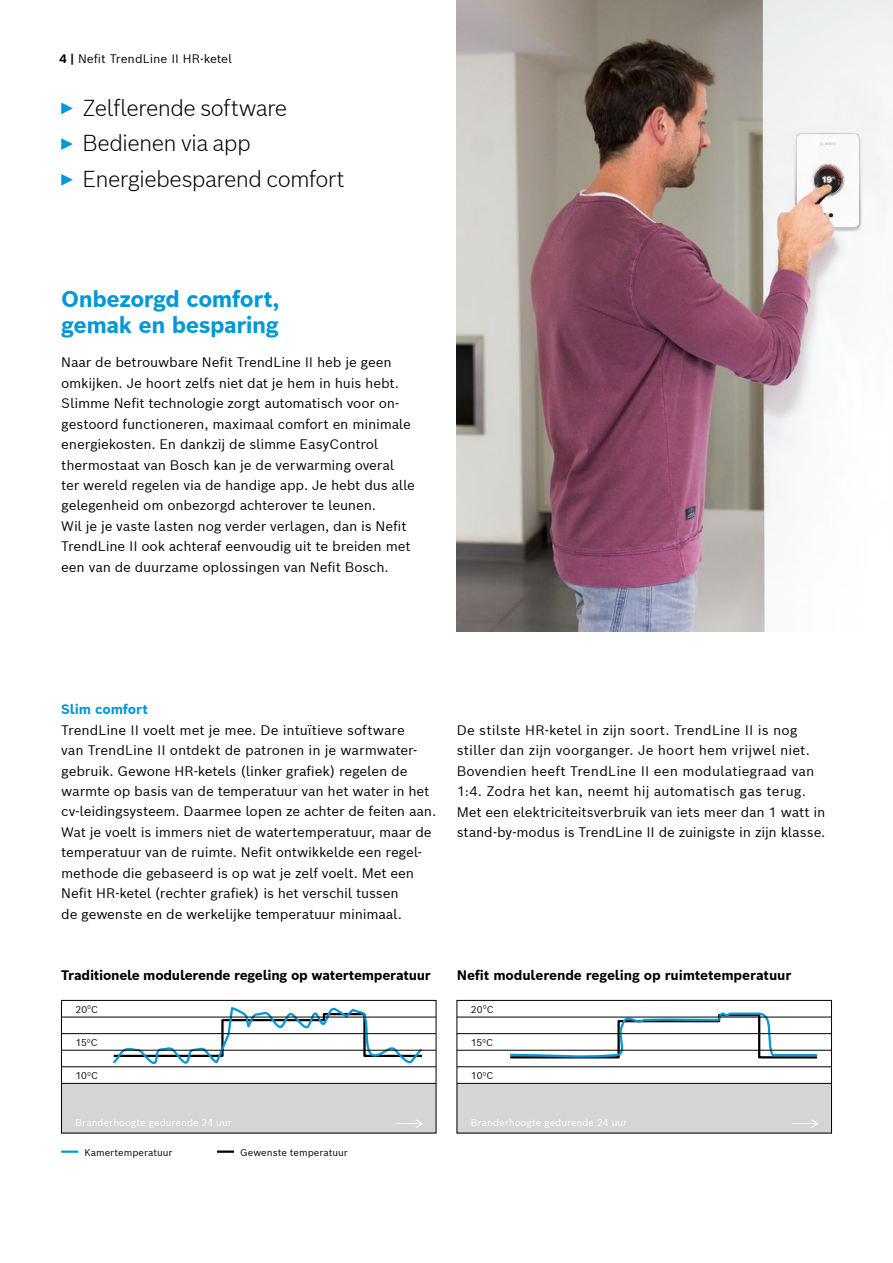
<style>
.page{position:relative;width:893px;height:1263px;background:#fff}
.page>*{position:absolute;margin:0;border:0;box-sizing:border-box;transform-origin:0 0}
.t1{font:300 22.5px/35.7px "Bosch Sans";letter-spacing:-.03em;color:#000}
.t2{font:700 22.5px/25.5px "Bosch Sans";letter-spacing:-.02em;color:#0098d7}
.t3{font:13.5px/20.4px "Bosch Sans";letter-spacing:-.01em;color:#000}
.t4{font:700 13.5px "Bosch Sans";letter-spacing:-.015em;color:#000}
.t5{font:700 13.5px "Bosch Sans";letter-spacing:-.01em;color:#0098d7}
.t6{font:12px "Bosch Sans";color:#000}
.t7{font:9.75px "Bosch Sans";letter-spacing:-.005em;color:#000}
.t8{font:9.75px "Bosch Sans";color:#fff}
.s1{font-weight:700}
</style>
<div class="page">
<img style="left:457px;top:0;width:436px;height:631px">
<svg style="left:61px;top:103px;width:12px;height:11px"></svg>
<svg style="left:61px;top:138px;width:12px;height:12px"></svg>
<svg style="left:61px;top:174px;width:12px;height:12px"></svg>
<hr style="left:61px;top:1150px;width:17px;height:3px;background:#0098d7">
<hr style="left:217px;top:1150px;width:17px;height:3px;background:#000">
<div style="left:61px;top:1083px;width:375px;height:50px;background:#d3d5d6"></div>
<svg style="left:111px;top:1007px;width:313px;height:58px"></svg>
<svg style="left:396px;top:1120px;width:27px;height:8px"></svg>
<div style="left:61px;top:1000px;width:375px;height:133px;border:1px solid #000"></div>
<hr style="left:61px;top:1066px;width:375px;height:1px;background:#000">
<hr style="left:61px;top:1033px;width:375px;height:1px;background:#000">
<hr style="left:61px;top:1050px;width:375px;height:1px;background:#000">
<hr style="left:61px;top:1017px;width:375px;height:1px;background:#000">
<hr style="left:61px;top:1083px;width:375px;height:1px;background:#000">
<div style="left:457px;top:1083px;width:374px;height:50px;background:#d3d5d6"></div>
<svg style="left:792px;top:1120px;width:26px;height:8px"></svg>
<svg style="left:509px;top:1012px;width:309px;height:47px"></svg>
<div style="left:457px;top:1000px;width:375px;height:133px;border:1px solid #000"></div>
<hr style="left:457px;top:1066px;width:374px;height:1px;background:#000">
<hr style="left:457px;top:1033px;width:374px;height:1px;background:#000">
<hr style="left:457px;top:1050px;width:374px;height:1px;background:#000">
<hr style="left:457px;top:1017px;width:374px;height:1px;background:#000">
<hr style="left:457px;top:1083px;width:374px;height:1px;background:#000">
<p class="t6" style="left:60px;top:51px;width:174px"><span class="s1">4 |</span> Nefit TrendLine II HR-ketel</p>
<h1 class="t1" style="left:82px;top:89px;width:264px">Zelflerende software<br>Bedienen via app<br>Energiebesparend comfort</h1>
<h1 class="t2" style="left:61px;top:286px;width:220px">Onbezorgd comfort, gemak en besparing</h1>
<p class="t3" style="left:61px;top:352px;width:355px">Naar de betrouwbare Nefit TrendLine II heb je geen omkijken. Je hoort zelfs niet dat je hem in huis hebt.<br>Slimme Nefit technologie zorgt automatisch voor on&shy;gestoord functioneren, maximaal comfort en minimale energiekosten. En dankzij de slimme EasyControl thermostaat van Bosch kan je de verwarming overal ter wereld regelen via de handige app. Je hebt dus alle gelegenheid om onbezorgd achterover te leunen.<br>Wil je je vaste lasten nog verder verlagen, dan is Nefit TrendLine II ook achteraf eenvoudig uit te breiden met een van de duurzame oplossingen van Nefit Bosch.</p>
<p class="t5" style="left:61px;top:700px;width:88px">Slim comfort</p>
<p class="t3" style="left:61px;top:719px;width:377px">TrendLine II voelt met je mee. De intuïtieve software<br>van TrendLine II ontdekt de patronen in je warmwater&shy;gebruik. Gewone HR-ketels (linker grafiek) regelen de warmte op basis van de temperatuur van het water in het cv-leidingsysteem. Daarmee lopen ze achter de feiten aan.<br>Wat je voelt is immers niet de watertemperatuur, maar de temperatuur van de ruimte. Nefit ontwikkelde een regel&shy;methode die gebaseerd is op wat je zelf voelt. Met een Nefit HR-ketel (rechter grafiek) is het verschil tussen<br>de gewenste en de werkelijke temperatuur minimaal.</p>
<p class="t3" style="left:457px;top:719px;width:370px">De stilste HR-ketel in zijn soort. TrendLine II is nog stiller dan zijn voorganger. Je hoort hem vrijwel niet.<br>Bovendien heeft TrendLine II een modulatiegraad van 1:4. Zodra het kan, neemt hij automatisch gas terug.<br>Met een elektriciteitsverbruik van iets meer dan 1 watt in stand-by-modus is TrendLine II de zuinigste in zijn klasse.</p>
<p class="t4" style="left:61px;top:966px;width:371px">Traditionele modulerende regeling op watertemperatuur</p>
<p class="t7" style="left:75px;top:1002px;width:24px">20<sup>0</sup>C</p>
<p class="t7" style="left:75px;top:1036px;width:24px">15<sup>0</sup>C</p>
<p class="t7" style="left:75px;top:1069px;width:24px">10<sup>0</sup>C</p>
<p class="t8" style="left:75px;top:1116px;width:158px">Branderhoogte gedurende 24 uur</p>
<p class="t7" style="left:84px;top:1146px;width:90px">Kamertemperatuur</p>
<p class="t7" style="left:240px;top:1146px;width:109px">Gewenste temperatuur</p>
<p class="t4" style="left:457px;top:966px;width:336px">Nefit modulerende regeling op ruimtetemperatuur</p>
<p class="t7" style="left:471px;top:1002px;width:24px">20<sup>0</sup>C</p>
<p class="t7" style="left:471px;top:1036px;width:24px">15<sup>0</sup>C</p>
<p class="t7" style="left:471px;top:1069px;width:24px">10<sup>0</sup>C</p>
<p class="t8" style="left:471px;top:1116px;width:158px">Branderhoogte gedurende 24 uur</p>
</div>
